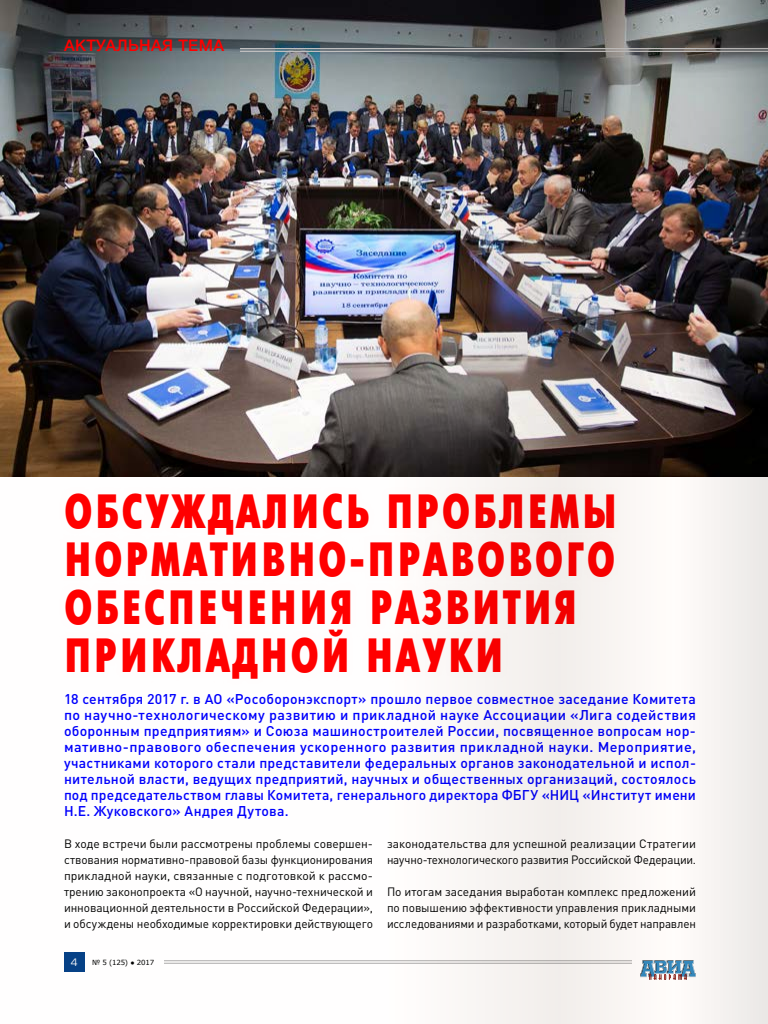
<style>
.page{position:relative;width:768px;height:1024px;background:#fff}
.page>*{position:absolute;margin:0;border:0;box-sizing:border-box;transform-origin:0 0}
.t1{font:48px/48px "Futura Futuris Cond Bold C";letter-spacing:.05em;color:#f00}
.t2{font:500 16px "Helvetica Neue Cyr";letter-spacing:.025em;color:#f00}
.t3{font:500 14px/16px "DIN Pro";letter-spacing:.015em;color:#00f;text-align:justify}
.t4{font:12px/16px "DIN Pro";letter-spacing:-.005em;color:#000;text-align:justify}
.t5{font:10px "Europe C";color:#fffefd}
.t6{font:7px "Verdana";letter-spacing:-.02em;color:#000}
</style>
<div class="page">
<img style="left:0;top:0;width:768px;height:1024px">
<p class="t2" style="left:64px;top:36px;width:162px">АКТУАЛЬНАЯ ТЕМА</p>
<h1 class="t1" style="left:64px;top:488px;width:555px">ОБСУЖДАЛИСЬ ПРОБЛЕМЫ<br>НОРМАТИВНО-ПРАВОВОГО<br>ОБЕСПЕЧЕНИЯ РАЗВИТИЯ<br>ПРИКЛАДНОЙ НАУКИ</h1>
<p class="t3" style="left:64px;top:689px;width:634px">18 сентября 2017 г. в АО «Рособоронэкспорт» прошло первое совместное заседание Комитета по научно-технологическому развитию и прикладной науке Ассоциации «Лига содействия оборонным предприятиям» и Союза машиностроителей России, посвященное вопросам нор&shy;мативно-правового обеспечения ускоренного развития прикладной науки. Мероприятие, участниками которого стали представители федеральных органов законодательной и испол&shy;нительной власти, ведущих предприятий, научных и общественных организаций, состоялось под председательством главы Комитета, генерального директора ФБГУ «НИЦ «Институт имени Н.Е. Жуковского» Андрея Дутова.</p>
<p class="t4" style="left:64px;top:834px;width:311px">В ходе встречи были рассмотрены проблемы совершен&shy;ствования нормативно-правовой базы функционирования прикладной науки, связанные с подготовкой к рассмо&shy;трению законопроекта «О научной, научно-технической и инновационной деятельности в Российской Федерации», и обсуждены необходимые корректировки действующего</p>
<p class="t4" style="left:387px;top:834px;width:311px">законодательства для успешной реализации Стратегии научно-технологического развития Российской Федерации.</p>
<p class="t4" style="left:387px;top:882px;width:311px">По итогам заседания выработан комплекс предложений по повышению эффективности управления прикладными исследованиями и разработками, который будет направлен</p>
<p class="t5" style="left:71px;top:956px;width:8px">4</p>
<p class="t6" style="left:92px;top:958px;width:64px">№ 5 (125) ● 2017</p>
</div>
